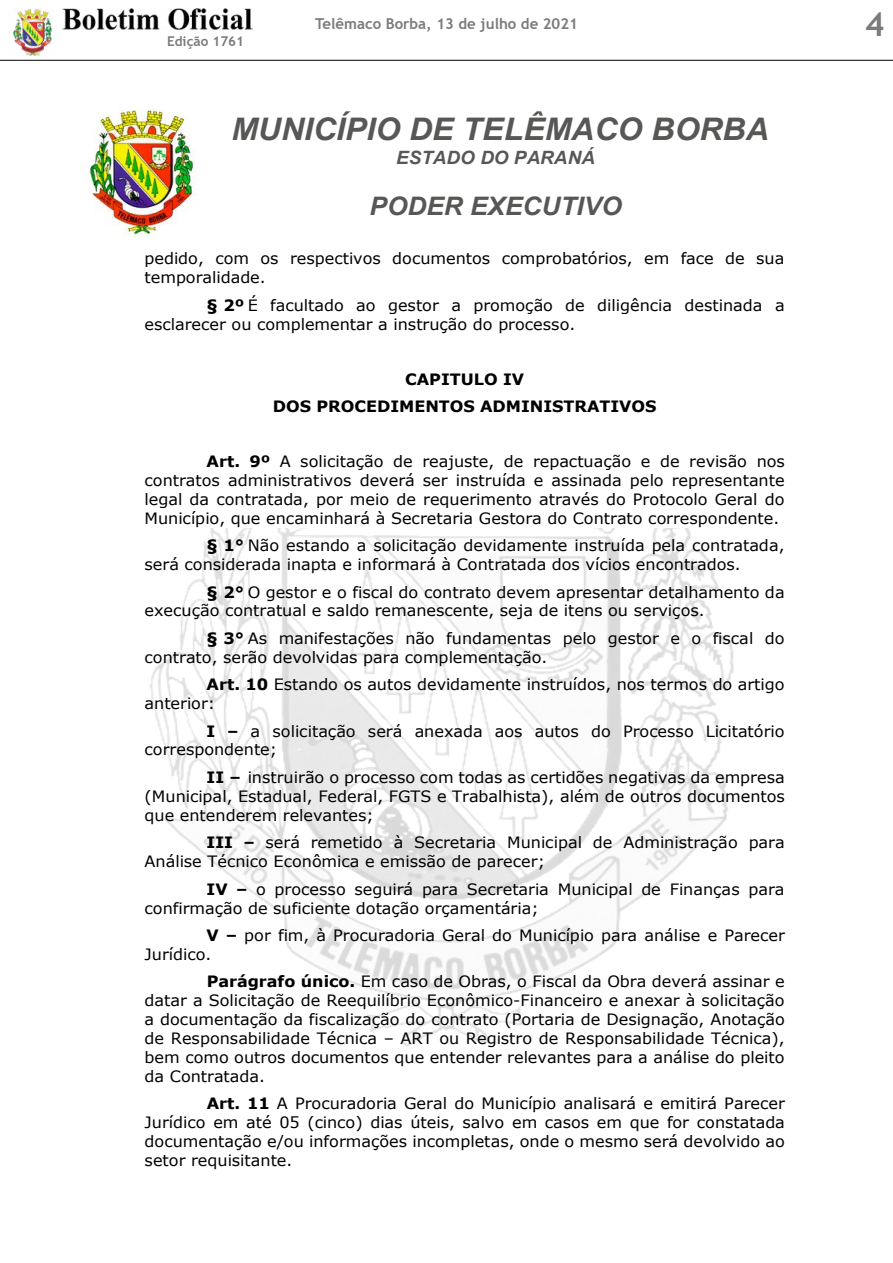
<style>
.page{position:relative;width:893px;height:1263px;background:#fff}
.page>*{position:absolute;margin:0;border:0;box-sizing:border-box;transform-origin:0 0}
.t1{font:700 33px "Trebuchet MS";color:#7c7b7b}
.t2{font:italic 700 31.05px "Arial";color:#575756}
.t3{font:italic 700 25.5px "Arial";color:#575756}
.t4{font:italic 700 18.3px "Arial";color:#575756}
.t5{font:15.6px/18.9px "Verdana";letter-spacing:-.005em;color:#000}
.t6{font:700 15.6px/27.3px "Verdana";color:#000;text-align:center}
.t7{font:700 15px "Trebuchet MS";color:#7c7b7b}
.t8{font:700 13.5px "Trebuchet MS";color:#7c7b7b}
.s1{font-weight:700}
</style>
<div class="page">
<img style="left:13px;top:9px;width:39px;height:47px">
<img style="left:62px;top:8px;width:191px;height:21px">
<hr style="left:0;top:60px;width:893px;height:1px;background:#000">
<img style="left:84px;top:105px;width:112px;height:132px">
<img style="left:150px;top:528px;width:584px;height:518px">
<p class="t8" style="left:167px;top:33px;width:79px">Edição 1761</p>
<p class="t7" style="left:315px;top:14px;width:264px">Telêmaco Borba, 13 de julho de 2021</p>
<h1 class="t1" style="left:865px;top:3px;width:21px">4</h1>
<h2 class="t2" style="left:232px;top:108px;width:539px">MUNICÍPIO DE TELÊMACO BORBA</h2>
<p class="t4" style="left:396px;top:145px;width:200px">ESTADO DO PARANÁ</p>
<h3 class="t3" style="left:369px;top:189px;width:254px">PODER EXECUTIVO</h3>
<p class="t5" style="left:145px;top:249px;width:641px">pedido, com os respectivos documentos comprobatórios, em face de sua temporalidade.</p>
<p class="t5" style="left:145px;top:296px;width:642px;text-indent:62px"><span class="s1">§ 2º</span> É facultado ao gestor a promoção de diligência destinada a esclarecer ou complementar a instrução do processo.</p>
<p class="t6" style="left:273px;top:365px;width:385px">CAPITULO IV<br>DOS PROCEDIMENTOS ADMINISTRATIVOS</p>
<p class="t5" style="left:145px;top:452px;width:642px;text-align:justify;text-indent:62px"><span class="s1">Art. 9º</span> A solicitação de reajuste, de repactuação e de revisão nos contratos administrativos deverá ser instruída e assinada pelo representante legal da contratada, por meio de requerimento através do Protocolo Geral do Município, que encaminhará à Secretaria Gestora do Contrato correspondente.</p>
<p class="t5" style="left:145px;top:536px;width:641px;text-indent:62px"><span class="s1">§ 1°</span> Não estando a solicitação devidamente instruída pela contratada, será considerada inapta e informará à Contratada dos vícios encontrados.</p>
<p class="t5" style="left:145px;top:582px;width:642px;text-indent:62px"><span class="s1">§ 2°</span> O gestor e o fiscal do contrato devem apresentar detalhamento da execução contratual e saldo remanescente, seja de itens ou serviços.</p>
<p class="t5" style="left:145px;top:628px;width:642px;text-indent:62px"><span class="s1">§ 3°</span> As manifestações não fundamentas pelo gestor e o fiscal do contrato, serão devolvidas para complementação.</p>
<p class="t5" style="left:145px;top:675px;width:641px;text-indent:62px"><span class="s1">Art. 10</span> Estando os autos devidamente instruídos, nos termos do artigo anterior:</p>
<p class="t5" style="left:145px;top:721px;width:641px;text-indent:62px"><span class="s1">I –</span> a solicitação será anexada aos autos do Processo Licitatório correspondente;</p>
<p class="t5" style="left:145px;top:768px;width:642px;text-align:justify;text-indent:62px"><span class="s1">II –</span> instruirão o processo com todas as certidões negativas da empresa (Municipal, Estadual, Federal, FGTS e Trabalhista), além de outros documentos que entenderem relevantes;</p>
<p class="t5" style="left:145px;top:833px;width:642px;text-indent:62px"><span class="s1">III –</span> será remetido à Secretaria Municipal de Administração para<br>Análise Técnico Econômica e emissão de parecer;</p>
<p class="t5" style="left:145px;top:879px;width:641px;text-indent:62px"><span class="s1">IV –</span> o processo seguirá para Secretaria Municipal de Finanças para confirmação de suficiente dotação orçamentária;</p>
<p class="t5" style="left:145px;top:926px;width:642px;text-indent:62px"><span class="s1">V –</span> por fim, à Procuradoria Geral do Município para análise e Parecer<br>Jurídico.</p>
<p class="t5" style="left:145px;top:972px;width:642px;text-align:justify;text-indent:62px"><span class="s1">Parágrafo único.</span> Em caso de Obras, o Fiscal da Obra deverá assinar e datar a Solicitação de Reequilíbrio Econômico-Financeiro e anexar à solicitação a documentação da fiscalização do contrato (Portaria de Designação, Anotação de Responsabilidade Técnica – ART ou Registro de Responsabilidade Técnica), bem como outros documentos que entender relevantes para a análise do pleito da Contratada.</p>
<p class="t5" style="left:145px;top:1094px;width:642px;text-align:justify;text-indent:62px"><span class="s1">Art. 11</span> A Procuradoria Geral do Município analisará e emitirá Parecer Jurídico em até 05 (cinco) dias úteis, salvo em casos em que for constatada documentação e/ou informações incompletas, onde o mesmo será devolvido ao setor requisitante.</p>
</div>
